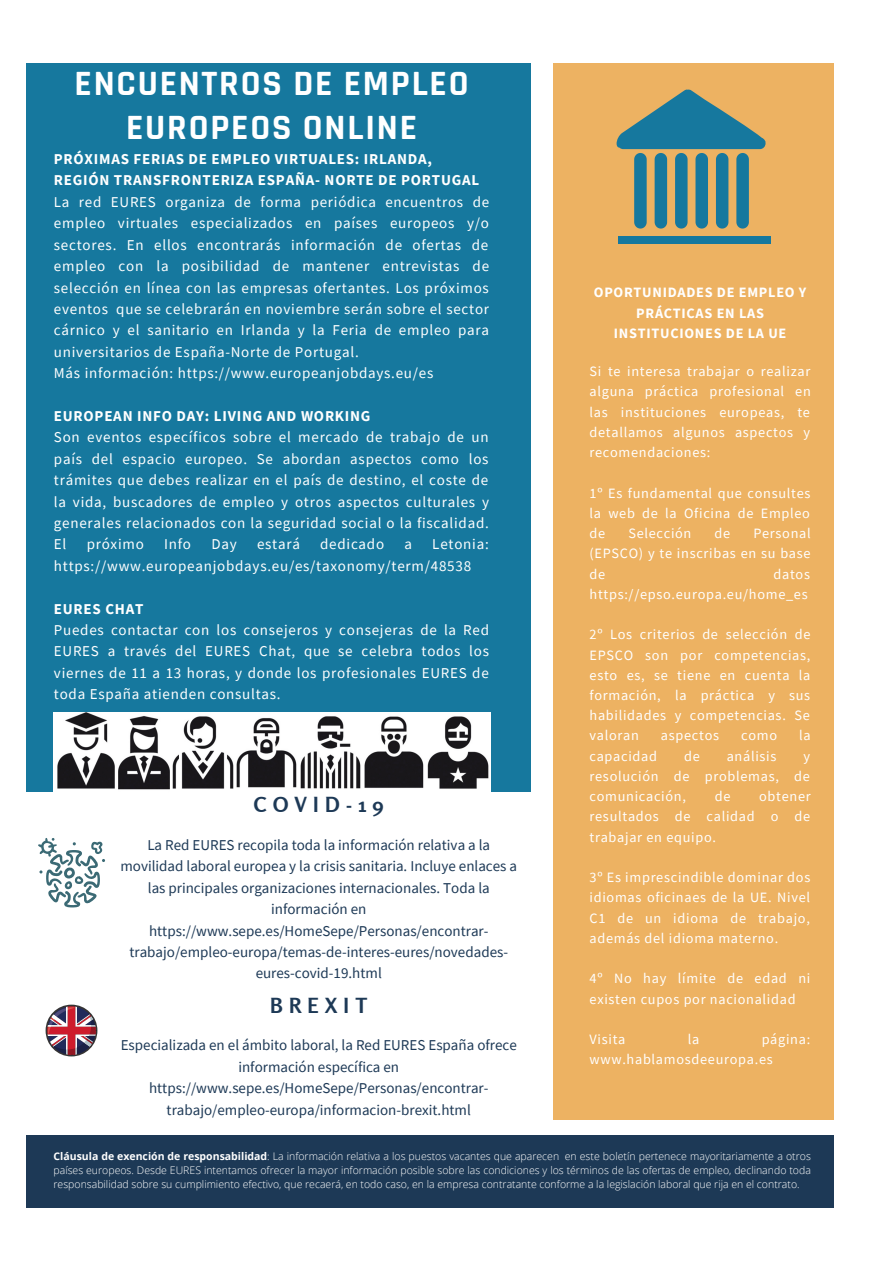
<style>
.page{position:relative;width:894px;height:1264px;background:#fff}
.page>*{position:absolute;margin:0;border:0;box-sizing:border-box;transform-origin:0 0}
.t1{font:700 36px/44px "Rajdhani";letter-spacing:.05em;color:#fff;text-align:center}
.t2{font:700 20.7px "Rosario";letter-spacing:.3em;color:#1d3956}
.t3{font:15px/21.5px "Source Sans Pro";letter-spacing:.05em;color:#fff;text-align:justify}
.t4{font:15px/21.5px "Source Sans Pro";color:#1d3956;text-align:center}
.t5{font:700 15px/21.5px "Source Sans Pro";letter-spacing:.05em;color:#fff}
.t6{font:14.25px/20.2px "Source Sans Pro";letter-spacing:.05em;color:#fff;text-align:justify}
.t7{font:700 14.25px/20.2px "Source Sans Pro";letter-spacing:.05em;color:#fff;text-align:center}
.t8{font:300 10.5px/14px "Open Sans";color:#fff;text-align:justify}
.s1{font-weight:700}
</style>
<div class="page">
<div style="left:553px;top:63px;width:280px;height:1056px;background:#edb262"></div>
<div style="left:26px;top:63px;width:504px;height:729px;background:#16789e"></div>
<div style="left:26px;top:1135px;width:807px;height:72px;background:#1d3956"></div>
<img style="left:117px;top:712px;width:54px;height:80px">
<img style="left:53px;top:712px;width:64px;height:80px">
<img style="left:171px;top:712px;width:319px;height:80px">
<svg style="left:38px;top:838px;width:67px;height:69px"></svg>
<svg style="left:46px;top:1004px;width:51px;height:52px"></svg>
<svg style="left:47px;top:1006px;width:49px;height:48px"></svg>
<div style="left:618px;top:236px;width:152px;height:7px;background:#16789e"></div>
<svg style="left:616px;top:89px;width:149px;height:139px"></svg>
<p class="t1" style="left:75px;top:63px;width:395px">ENCUENTROS DE EMPLEO<br>EUROPEOS ONLINE</p>
<p class="t5" style="left:54px;top:148px;width:426px">PRÓXIMAS FERIAS DE EMPLEO VIRTUALES: IRLANDA,<br>REGIÓN TRANSFRONTERIZA ESPAÑA- NORTE DE PORTUGAL</p>
<p class="t3" style="left:54px;top:191px;width:436px">La red EURES organiza de forma periódica encuentros de empleo virtuales especializados en países europeos y/o sectores. En ellos encontrarás información de ofertas de empleo con la posibilidad de mantener entrevistas de selección en línea con las empresas ofertantes. Los próximos eventos que se celebrarán en noviembre serán sobre el sector cárnico y el sanitario en Irlanda y la Feria de empleo para universitarios de España-Norte de Portugal.</p>
<p class="t3" style="left:54px;top:362px;width:381px">Más información: https://www.europeanjobdays.eu/es</p>
<p class="t5" style="left:54px;top:405px;width:318px">EUROPEAN INFO DAY: LIVING AND WORKING</p>
<p class="t3" style="left:54px;top:426px;width:436px">Son eventos específicos sobre el mercado de trabajo de un país del espacio europeo. Se abordan aspectos como los trámites que debes realizar en el país de destino, el coste de la vida, buscadores de empleo y otros aspectos culturales y generales relacionados con la seguridad social o la fiscalidad.<br>El</p>
<p class="t3" style="left:87px;top:533px;width:59px">próximo</p>
<p class="t3" style="left:164px;top:533px;width:28px">Info</p>
<p class="t3" style="left:211px;top:533px;width:27px">Day</p>
<p class="t3" style="left:257px;top:533px;width:44px">estará</p>
<p class="t3" style="left:320px;top:533px;width:65px">dedicado</p>
<p class="t3" style="left:404px;top:533px;width:9px">a</p>
<p class="t3" style="left:54px;top:533px;width:436px;text-indent:378px">Letonia: https://www.europeanjobdays.eu/es/taxonomy/term/48538</p>
<p class="t5" style="left:54px;top:597px;width:91px">EURES CHAT</p>
<p class="t3" style="left:54px;top:619px;width:436px">Puedes contactar con los consejeros y consejeras de la Red EURES a través del EURES Chat, que se celebra todos los viernes de 11 a 13 horas, y donde los profesionales EURES de toda España atienden consultas.</p>
<p class="t2" style="left:254px;top:792px;width:131px">COVID-19</p>
<p class="t4" style="left:120px;top:833px;width:398px">La Red EURES recopila toda la información relativa a la movilidad laboral europea y la crisis sanitaria. Incluye enlaces a las principales organizaciones internacionales. Toda la información en https://www.sepe.es/HomeSepe/Personas/encontrar&shy;trabajo/empleo-europa/temas-de-interes-eures/novedades&shy;eures-covid-19.html</p>
<p class="t2" style="left:270px;top:992px;width:99px">BREXIT</p>
<p class="t4" style="left:121px;top:1034px;width:397px">Especializada en el ámbito laboral, la Red EURES España ofrece información específica en https://www.sepe.es/HomeSepe/Personas/encontrar&shy;trabajo/empleo-europa/informacion-brexit.html</p>
<p class="t7" style="left:593px;top:282px;width:214px">OPORTUNIDADES DE EMPLEO Y<br>PRÁCTICAS EN LAS<br>INSTITUCIONES DE LA UE</p>
<p class="t6" style="left:589px;top:361px;width:223px">Si te interesa trabajar o realizar alguna práctica profesional en las instituciones europeas, te detallamos algunos aspectos y recomendaciones:</p>
<p class="t6" style="left:589px;top:482px;width:222px">1º Es fundamental que consultes la web de la Oficina de Empleo de</p>
<p class="t6" style="left:628px;top:523px;width:65px">Selección</p>
<p class="t6" style="left:714px;top:523px;width:17px">de</p>
<p class="t6" style="left:589px;top:523px;width:223px;text-indent:164px">Personal (EPSCO) y te inscribas en su base de</p>
<p class="t6" style="left:589px;top:563px;width:222px;text-align:right">datos https://epso.europa.eu/home_es</p>
<p class="t6" style="left:589px;top:624px;width:222px">2º Los criterios de selección de EPSCO son por competencias, esto es, se tiene en cuenta la formación, la práctica y sus habilidades y competencias. Se valoran</p>
<p class="t6" style="left:660px;top:725px;width:60px">aspectos</p>
<p class="t6" style="left:741px;top:725px;width:37px">como</p>
<p class="t6" style="left:798px;top:725px;width:13px">la</p>
<p class="t6" style="left:589px;top:745px;width:69px">capacidad</p>
<p class="t6" style="left:683px;top:745px;width:17px">de</p>
<p class="t6" style="left:726px;top:745px;width:51px">análisis</p>
<p class="t6" style="left:589px;top:745px;width:222px;text-indent:214px">y resolución de problemas, de comunicación,</p>
<p class="t6" style="left:589px;top:786px;width:223px;text-indent:170px">obtener resultados de calidad o de trabajar en equipo.</p>
<p class="t6" style="left:589px;top:867px;width:222px">3º Es imprescindible dominar dos idiomas oficinaes de la UE. Nivel C1 de un idioma de trabajo, además del idioma materno.</p>
<p class="t6" style="left:589px;top:968px;width:222px">4º No hay límite de edad ni existen cupos por nacionalidad</p>
<p class="t6" style="left:589px;top:1028px;width:37px">Visita</p>
<p class="t6" style="left:687px;top:1028px;width:13px">la</p>
<p class="t6" style="left:714px;top:786px;width:17px">de</p>
<p class="t6" style="left:589px;top:1028px;width:222px;text-indent:172px">página: www.hablamosdeeuropa.es</p>
<p class="t8" style="left:54px;top:1149px;width:758px"><span class="s1">Cláusula de exención de responsabilidad</span>: La información relativa a los puestos vacantes que aparecen en este boletín pertenece mayoritariamente a otros países europeos. Desde EURES intentamos ofrecer la mayor información posible sobre las condiciones y los términos de las ofertas de empleo, declinando toda responsabilidad sobre su cumplimiento efectivo, que recaerá, en todo caso, en la empresa contratante conforme a la legislación laboral que rija en el contrato.</p>
</div>
